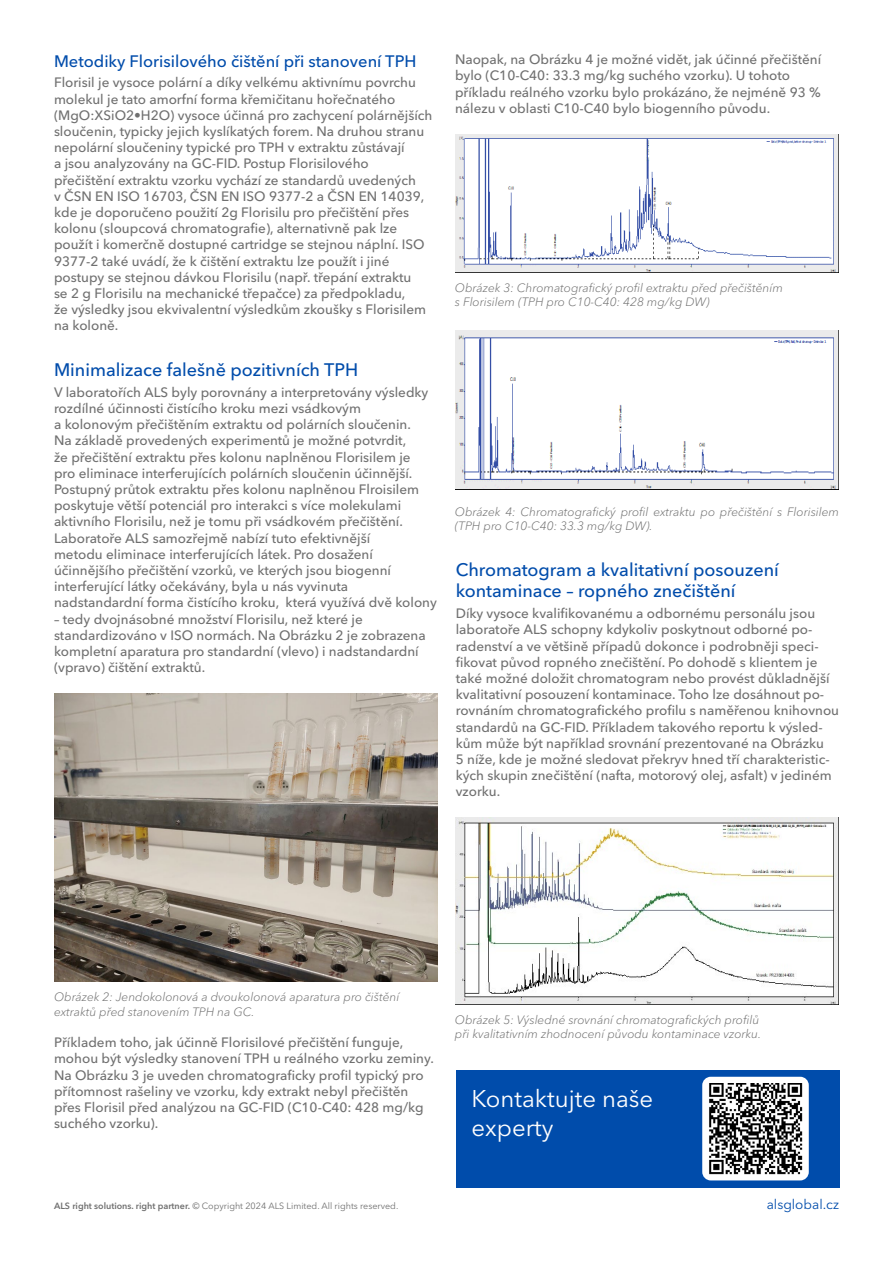
<style>
.page{position:relative;width:893px;height:1263px;background:#fff}
.page>*{position:absolute;margin:0;border:0;box-sizing:border-box;transform-origin:0 0}
.t1{font:24px/28.8px "Avenir Next LT Pro";color:#fff}
.t2{font:500 18px/21.6px "Avenir Next LT Pro";color:#004cab}
.t3{font:500 16.5px "Avenir Next LT Pro";color:#004cab}
.t4{font:500 13.5px/16.2px "Avenir Next LT Pro";color:#707070}
.t5{font:13.5px "Avenir Next LT Pro";color:#004cab}
.t6{font:italic 300 12px/14.4px "Avenir Next LT Pro";color:#707070}
.t7{font:9px "Avenir Next LT Pro";color:#707070}
.s1{font-weight:600}
</style>
<div class="page">
<div style="left:456px;top:1070px;width:383px;height:117px;background:#004cab"></div>
<div style="left:702px;top:1077px;width:107px;height:103px;background:#fff;border-radius:9px"></div>
<img style="left:709px;top:1083px;width:93px;height:91px">
<img style="left:54px;top:693px;width:384px;height:288px">
<img style="left:455px;top:134px;width:384px;height:138px">
<img style="left:455px;top:330px;width:384px;height:159px">
<img style="left:455px;top:818px;width:384px;height:186px">
<p class="t3" style="left:54px;top:51px;width:364px">Metodiky Florisilového čištění při stanovení TPH</p>
<p class="t4" style="left:54px;top:75px;width:380px">Florisil je vysoce polární a díky velkému aktivnímu povrchu molekul je tato amorfní forma křemičitanu hořečnatého (MgO:XSiO2•H2O) vysoce účinná pro zachycení polárnějších sloučenin, typicky jejich kyslíkatých forem. Na druhou stranu nepolární sloučeniny typické pro TPH v extraktu zůstávají<br>a jsou analyzovány na GC-FID. Postup Florisilového přečištění extraktu vzorku vychází ze standardů uvedených<br>v ČSN EN ISO 16703, ČSN EN ISO 9377-2 a ČSN EN 14039, kde je doporučeno použití 2g Florisilu pro přečištění přes kolonu (sloupcová chromatografie), alternativně pak lze použít i komerčně dostupné cartridge se stejnou náplní. ISO 9377-2 také uvádí, že k čištění extraktu lze použít i jiné postupy se stejnou dávkou Florisilu (např. třepání extraktu<br>se 2 g Florisilu na mechanické třepačce) za předpokladu,<br>že výsledky jsou ekvivalentní výsledkům zkoušky s Florisilem na koloně.</p>
<h2 class="t2" style="left:54px;top:359px;width:306px">Minimalizace falešně pozitivních TPH</h2>
<p class="t4" style="left:54px;top:384px;width:384px">V laboratořích ALS byly porovnány a interpretovány výsledky rozdílné účinnosti čistícího kroku mezi vsádkovým<br>a kolonovým přečištěním extraktu od polárních sloučenin.<br>Na základě provedených experimentů je možné potvrdit,<br>že přečištění extraktu přes kolonu naplněnou Florisilem je<br>pro eliminace interferujících polárních sloučenin účinnější.<br>Postupný průtok extraktu přes kolonu naplněnou Flroisilem poskytuje větší potenciál pro interakci s více molekulami aktivního Florisilu, než je tomu při vsádkovém přečištění.<br>Laboratoře ALS samozřejmě nabízí tuto efektivnější<br>metodu eliminace interferujících látek. Pro dosažení účinnějšího přečištění vzorků, ve kterých jsou biogenní interferující látky očekávány, byla u nás vyvinuta nadstandardní forma čistícího kroku, která využívá dvě kolony</p>
<p class="t4" style="left:54px;top:611px;width:373px">– tedy dvojnásobné množství Florisilu, než které je standardizováno v ISO normách. Na Obrázku 2 je zobrazena kompletní aparatura pro standardní (vlevo) i nadstandardní (vpravo) čištění extraktů.</p>
<p class="t4" style="left:455px;top:51px;width:368px">Naopak, na Obrázku 4 je možné vidět, jak účinné přečištění bylo (C10-C40: 33.3 mg/kg suchého vzorku). U tohoto příkladu reálného vzorku bylo prokázáno, že nejméně 93 % nálezu v oblasti C10-C40 bylo biogenního původu.</p>
<p class="t6" style="left:455px;top:280px;width:329px">Obrázek 3: Chromatografický profil extraktu před přečištěním s Florisilem (TPH pro C10-C40: 428 mg/kg DW)</p>
<p class="t6" style="left:455px;top:504px;width:385px">Obrázek 4: Chromatografický profil extraktu po přečištění s Florisilem (TPH pro C10-C40: 33.3 mg/kg DW).</p>
<h2 class="t2" style="left:456px;top:559px;width:325px">Chromatogram a kvalitativní posouzení kontaminace – ropného znečištění</h2>
<p class="t4" style="left:456px;top:605px;width:385px">Díky vysoce kvalifikovanému a odbornému personálu jsou laboratoře ALS schopny kdykoliv poskytnout odborné po&shy;radenství a ve většině případů dokonce i podrobněji speci&shy;fikovat původ ropného znečištění. Po dohodě s klientem je také možné doložit chromatogram nebo provést důkladnější kvalitativní posouzení kontaminace. Toho lze dosáhnout po&shy;rovnáním chromatografického profilu s naměřenou knihovnou standardů na GC-FID. Příkladem takového reportu k výsled&shy;kům může být například srovnání prezentované na Obrázku<br>5 níže, kde je možné sledovat překryv hned tří charakteristic&shy;kých skupin znečištění (nafta, motorový olej, asfalt) v jediném vzorku.</p>
<p class="t6" style="left:54px;top:990px;width:347px">Obrázek 2: Jendokolonová a dvoukolonová aparatura pro čištění extraktů před stanovením TPH na GC.</p>
<p class="t4" style="left:54px;top:1034px;width:381px">Příkladem toho, jak účinně Florisilové přečištění funguje, mohou být výsledky stanovení TPH u reálného vzorku zeminy.<br>Na Obrázku 3 je uveden chromatograficky profil typický pro přítomnost rašeliny ve vzorku, kdy extrakt nebyl přečištěn přes Florisil před analýzou na GC-FID (C10-C40: 428 mg/kg suchého vzorku).</p>
<p class="t6" style="left:455px;top:1012px;width:308px">Obrázek 5: Výsledné srovnání chromatografických profilů při kvalitativním zhodnocení původu kontaminace vzorku.</p>
<h1 class="t1" style="left:472px;top:1084px;width:183px">Kontaktujte naše experty</h1>
<p class="t7" style="left:54px;top:1200px;width:346px"><span class="s1">ALS right solutions. right partner.</span> © Copyright 2024 ALS Limited. All rights reserved.</p>
<p class="t5" style="left:767px;top:1196px;width:74px">alsglobal.cz</p>
</div>
